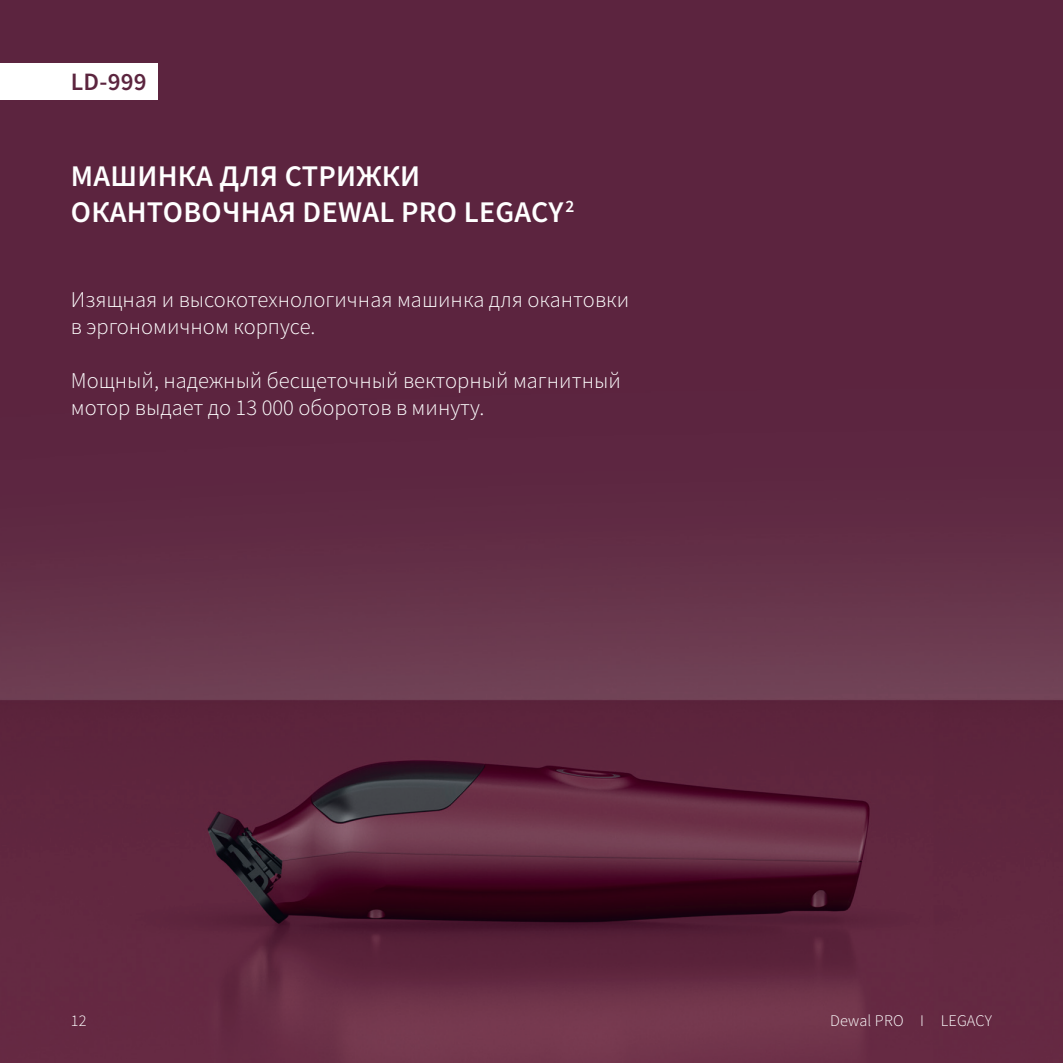
<style>
.page{position:relative;width:1063px;height:1063px;background:#fff}
.page>*{position:absolute;margin:0;border:0;box-sizing:border-box;transform-origin:0 0}
.t1{font:600 30px "Source Sans Pro";letter-spacing:.01em;color:#fff}
.t2{font:600 25px "Source Sans Pro";color:#5c253f}
.t3{font:300 22.5px/27px "Source Sans Pro";color:#fff}
.t4{font:300 16.25px "Source Sans Pro";letter-spacing:.01em;color:#fff}
</style>
<div class="page">
<img style="left:0;top:0;width:1063px;height:1063px">
<div style="left:0;top:63px;width:158px;height:37px;background:#fff"></div>
<p class="t2" style="left:71px;top:65px;width:77px">LD-999</p>
<h1 class="t1" style="left:71px;top:156px;width:86px">Машинка</h1>
<h1 class="t1" style="left:220px;top:156px;width:20px">для</h1>
<h1 class="t1" style="left:285px;top:156px;width:18px">стри</h1>
<h1 class="t1" style="left:357px;top:156px;width:44px">жки</h1>
<h1 class="t1" style="left:71px;top:192px;width:20px">окантово</h1>
<h1 class="t1" style="left:222px;top:192px;width:37px">чная</h1>
<h1 class="t1" style="left:303px;top:192px;width:273px">DEWAL PRO LEGACY<sup>2</sup></h1>
<p class="t3" style="left:71px;top:286px;width:560px">Изящная и высокотехнологичная машинка для окантовки в эргономичном корпусе.</p>
<p class="t3" style="left:71px;top:367px;width:551px">Мощный, надежный бесщеточный векторный магнитный мотор выдает до 13 000 оборотов в минуту.</p>
<p class="t4" style="left:71px;top:1010px;width:17px">12</p>
<p class="t4" style="left:830px;top:1010px;width:164px">Dewal PRO I LEGACY</p>
</div>
